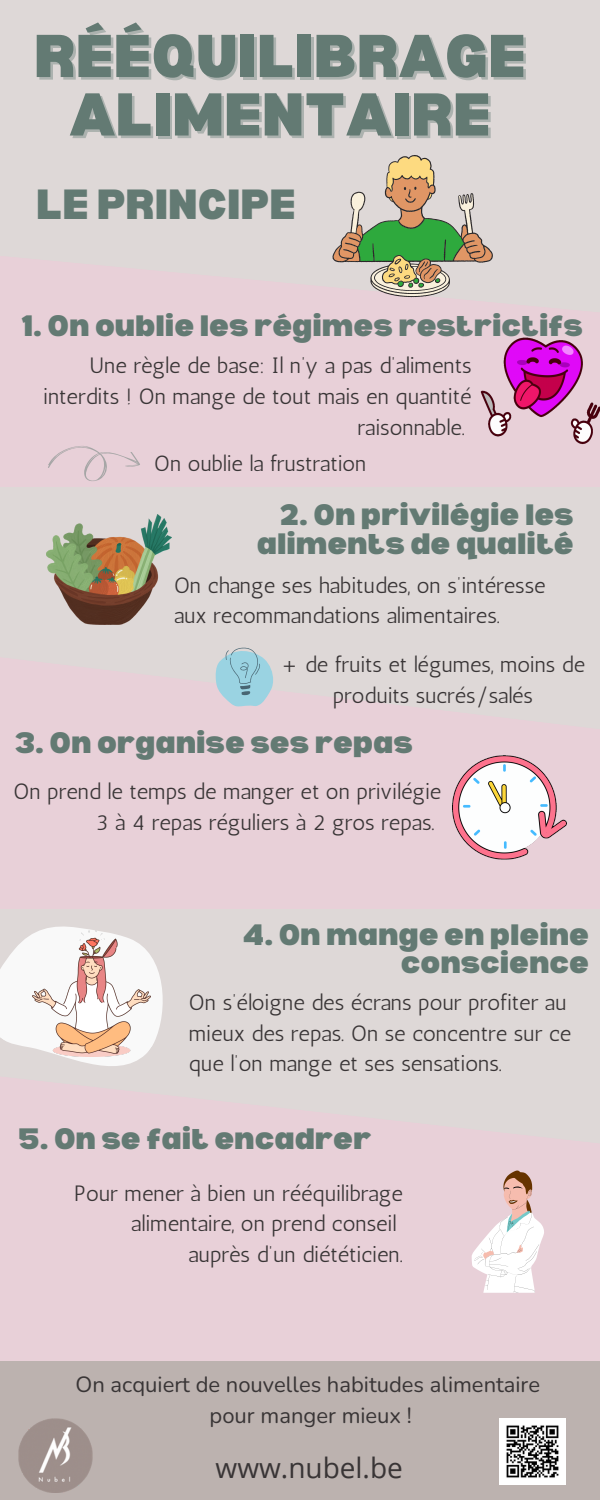
<style>
.page{position:relative;width:600px;height:1500px;background:#fff}
.page>*{position:absolute;margin:0;border:0;box-sizing:border-box;transform-origin:0 0}
.t1{font:900 59.1px "Bernoru";color:#637a73}
.t2{font:900 41.3px "Bernoru";color:#637a73}
.t3{font:900 28.9px/28.5px "Bernoru";color:#637a73;text-align:right}
.t4{font:28px "Open Sans";color:#393536}
.t5{font:22.2px/30.8px "Antic";color:#393536;text-align:right}
.t6{font:22px/30.8px "Antic";color:#393536;text-align:center}
.t7{font:22px "Nunito";color:#393536}
</style>
<div class="page">
<div style="left:0;top:317px;width:600px;height:170px;background:#e8d0d8"></div>
<svg style="left:0;top:0;width:600px;height:317px;background:#dfd7d7"></svg>
<div style="left:0;top:487px;width:600px;height:340px;background:#ded8d7"></div>
<svg style="left:0;top:672px;width:600px;height:237px;fill:#e8d0d8"></svg>
<div style="left:0;top:909px;width:600px;height:352px;background:#ded8d7"></div>
<div style="left:0;top:1170px;width:600px;height:192px;background:#e8d0d8"></div>
<div style="left:0;top:1362px;width:600px;height:138px;background:#bcb2af"></div>
<svg style="left:0;top:879px;width:201px;height:187px"></svg>
<img style="left:18px;top:1419px;width:74px;height:74px">
<img style="left:460px;top:336px;width:140px;height:133px">
<svg style="left:332px;top:155px;width:161px;height:142px;background:#b7ba9e"></svg>
<svg style="left:46px;top:436px;width:97px;height:51px;background:#e4cdd4"></svg>
<img style="left:499px;top:1418px;width:66px;height:66px">
<img style="left:46px;top:514px;width:125px;height:111px">
<img style="left:32px;top:930px;width:119px;height:126px">
<img style="left:453px;top:754px;width:114px;height:107px">
<svg style="left:472px;top:1171px;width:72px;height:122px"></svg>
<svg style="left:216px;top:647px;width:57px;height:60px"></svg>
<p class="t1" style="left:34px;top:22px;width:494px">RÉÉQUILIBRAGE</p>
<p class="t1" style="left:69px;top:81px;width:423px">ALIMENTAIRE</p>
<h1 class="t2" style="left:36px;top:180px;width:261px">LE PRINCIPE</h1>
<p class="t3" style="left:21px;top:311px;width:563px">1. On oublie les régimes restrictifs</p>
<p class="t5" style="left:43px;top:350px;width:430px">Une règle de base: Il n’y a pas d’aliments interdits ! On mange de tout mais en quantité raisonnable.</p>
<h3 class="t6" style="left:154px;top:448px;width:214px">On oublie la frustration</h3>
<h3 class="t3" style="left:257px;top:500px;width:318px">2. On privilégie les aliments de qualité</h3>
<p class="t5" style="left:174px;top:570px;width:373px;text-align:left">On change ses habitudes, on s’intéresse aux recommandations alimentaires.</p>
<p class="t6" style="left:281px;top:649px;width:306px">+ de fruits et légumes, moins de produits sucrés/salés</p>
<p class="t3" style="left:15px;top:727px;width:400px">3. On organise ses repas</p>
<p class="t5" style="left:13px;top:776px;width:429px">On prend le temps de manger et on privilégie<br>3 à 4 repas réguliers à 2 gros repas.</p>
<h3 class="t3" style="left:243px;top:919px;width:348px">4. On mange en pleine conscience</h3>
<p class="t5" style="left:189px;top:987px;width:384px;text-align:left">On s’éloigne des écrans pour profiter au mieux des repas. On se concentre sur ce que l’on mange et ses sensations.</p>
<p class="t3" style="left:18px;top:1123px;width:355px">5. On se fait encadrer</p>
<p class="t5" style="left:74px;top:1177px;width:330px">Pour mener à bien un rééquilibrage alimentaire, on prend conseil</p>
<h3 class="t5" style="left:188px;top:1239px;width:216px">auprès d’un diététicien.</h3>
<p class="t7" style="left:76px;top:1370px;width:466px">On acquiert de nouvelles habitudes alimentaire</p>
<p class="t7" style="left:210px;top:1401px;width:204px">pour manger mieux !</p>
<p class="t4" style="left:216px;top:1448px;width:189px">www.nubel.be</p>
</div>
